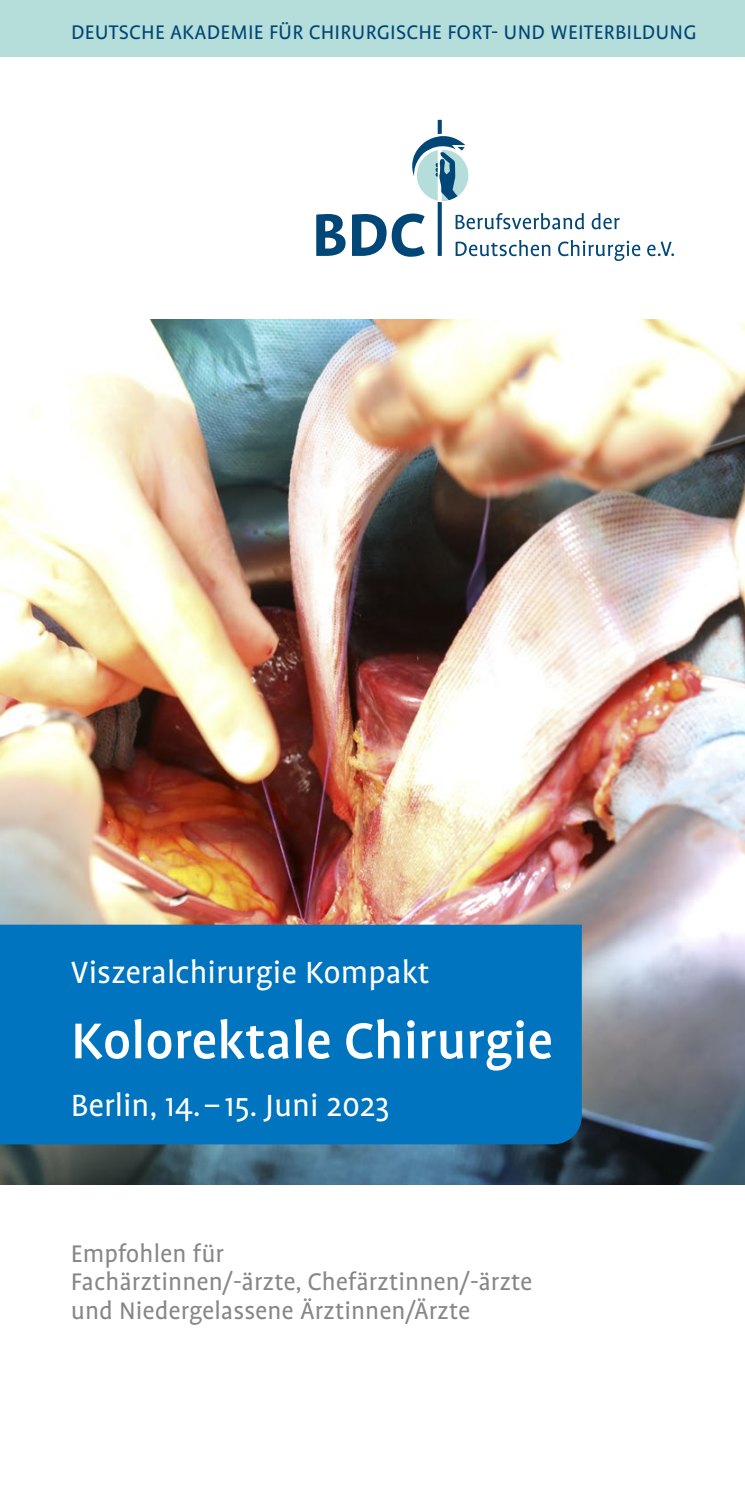
<style>
.page{position:relative;width:745px;height:1489px;background:#fff}
.page>*{position:absolute;margin:0;border:0;box-sizing:border-box;transform-origin:0 0}
.t1{font:500 57.5px "Profile Pro";color:#fff}
.t2{font:35px "Profile Pro";color:#fff}
.t3{font:27.5px/28.2px "Profile Pro";color:#878787}
.t4{font:22.5px "Profile Pro";letter-spacing:.01em;color:#004676}
.t5{font:700 22.5px "Profile Pro";letter-spacing:.01em;color:#004676}
</style>
<div class="page">
<img style="left:0;top:319px;width:744px;height:864px">
<svg style="left:316px;top:120px;width:357px;height:141px"></svg>
<div style="left:0;top:0;width:744px;height:57px;background:#b5ddda"></div>
<div style="left:0;top:924px;width:581px;height:220px;background:#0074be"></div>
<p class="t5" style="left:198px;top:19px;width:516px">ADEMIE FÜR CHIRURGISCHE FORT- UND WEITERBILDUNG</p>
<p class="t4" style="left:71px;top:20px;width:626px">DEUTSCHE AKADEMIE FÜR CHIRURGISCHE FORT- UND WEITERBILDUNG</p>
<p class="t2" style="left:71px;top:952px;width:360px">Viszeralchirurgie Kompakt</p>
<h1 class="t1" style="left:71px;top:1007px;width:483px">Kolorektale Chirurgie</h1>
<p class="t2" style="left:71px;top:1085px;width:320px">Berlin, 14.– 15. Juni 2023</p>
<p class="t3" style="left:71px;top:1240px;width:463px">Empfohlen für<br>Fachärztinnen/-ärzte, Chefärztinnen/-ärzte und Niedergelassene Ärztinnen/Ärzte</p>
</div>
